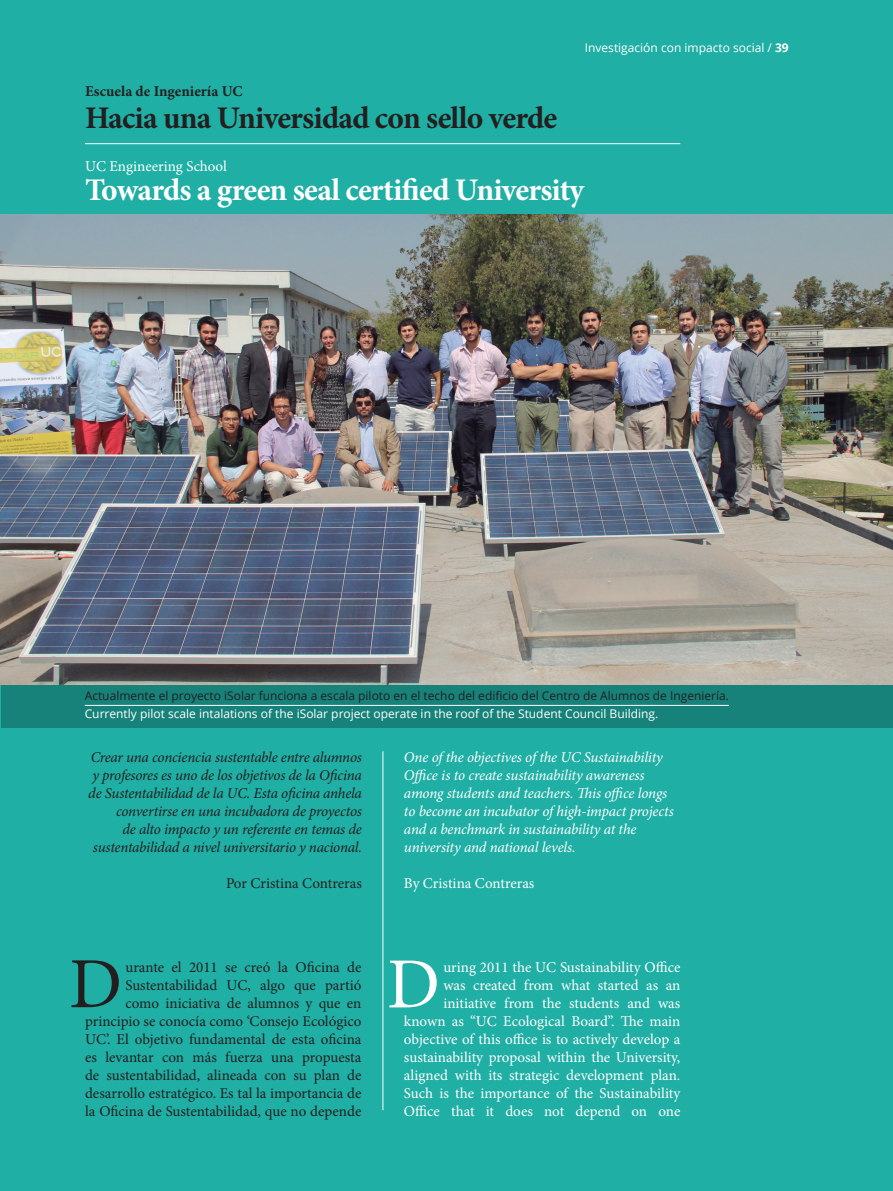
<style>
.page{position:relative;width:893px;height:1191px;background:#fff}
.page>*{position:absolute;margin:0;border:0;box-sizing:border-box;transform-origin:0 0}
.t1{font:72px "Minion Pro";color:#231f20}
.t2{font:72px "Minion Pro";color:#fff}
.t3{font:700 31.5px "Minion Pro";letter-spacing:-.025em;color:#fff}
.t4{font:700 31.5px "Minion Pro";letter-spacing:-.025em;color:#231f20}
.t5{font:15px/18px "Minion Pro";color:#fff;text-align:right}
.t6{font:15px/18px "Minion Pro";color:#231f20;text-align:right}
.t7{font:italic 15px/18px "Minion Pro";letter-spacing:-.02em;color:#231f20;text-align:right}
.t8{font:italic 15px/18px "Minion Pro";letter-spacing:-.015em;color:#fff}
.t9{font:700 15px "Minion Pro";color:#231f20}
.t10{font:12px "Open Sans";color:#fff}
.t11{font:12px "Open Sans";color:#231f20}
.s1{font-weight:700}
</style>
<div class="page">
<div style="left:1px;top:0;width:892px;height:1191px;background:#1fafa4"></div>
<div style="left:2px;top:683px;width:891px;height:44px;background:#16827a"></div>
<img style="left:0;top:215px;width:893px;height:470px">
<hr style="left:85px;top:143px;width:595px;height:1px;background:#fff">
<hr style="left:383px;top:751px;width:1px;height:359px;background:#fff">
<hr style="left:85px;top:705px;width:644px;height:1px;background:#fff">
<p class="t9" style="left:85px;top:81px;width:159px">Escuela de Ingeniería UC</p>
<h2 class="t4" style="left:85px;top:95px;width:474px">Hacia una Universidad con sello verde</h2>
<p class="t5" style="left:85px;top:157px;width:143px">UC Engineering School</p>
<p class="t10" style="left:585px;top:39px;width:205px">Investigación con impacto social / <span class="s1">39</span></p>
<h2 class="t3" style="left:85px;top:168px;width:501px">Towards a green seal certified University</h2>
<p class="t11" style="left:85px;top:687px;width:646px">Actualmente el proyecto iSolar funciona a escala piloto en el techo del edificio del Centro de Alumnos de Ingeniería.</p>
<p class="t10" style="left:85px;top:705px;width:575px">Currently pilot scale intalations of the iSolar project operate in the roof of the Student Council Building.</p>
<p class="t7" style="left:88px;top:748px;width:275px">Crear una conciencia sustentable entre alumnos y profesores es uno de los objetivos de la Oficina de Sustentabilidad de la UC. Esta oficina anhela convertirse en una incubadora de proyectos<br>de alto impacto y un referente en temas de sustentabilidad a nivel universitario y nacional.</p>
<p class="t6" style="left:226px;top:874px;width:137px">Por Cristina Contreras</p>
<p class="t8" style="left:404px;top:748px;width:271px">One of the objectives of the UC Sustainability Office is to create sustainability awareness among students and teachers. This office longs to become an incubator of high-impact projects and a benchmark in sustainability at the university and national levels.</p>
<p class="t5" style="left:404px;top:874px;width:132px">By Cristina Contreras</p>
<h1 class="t1" style="left:69px;top:936px;width:54px">D</h1>
<h1 class="t2" style="left:387px;top:936px;width:54px">D</h1>
<p class="t5" style="left:404px;top:958px;width:278px">uring 2011 the UC Sustainability Office<br>was created from what started as an initiative from the students and was known as “UC Ecological Board”. The main objective of this office is to actively develop a sustainability proposal within the University, aligned with its strategic development plan.<br>Such is the importance of the Sustainability Office that it does not depend on one</p>
<p class="t6" style="left:85px;top:958px;width:278px">urante el 2011 se creó la Oficina de Sustentabilidad UC, algo que partió<br>como iniciativa de alumnos y que en principio se conocía como ‘Consejo Ecológico UC’. El objetivo fundamental de esta oficina es levantar con más fuerza una propuesta de sustentabilidad, alineada con su plan de desarrollo estratégico. Es tal la importancia de la Oficina de Sustentabilidad, que no depende</p>
</div>
